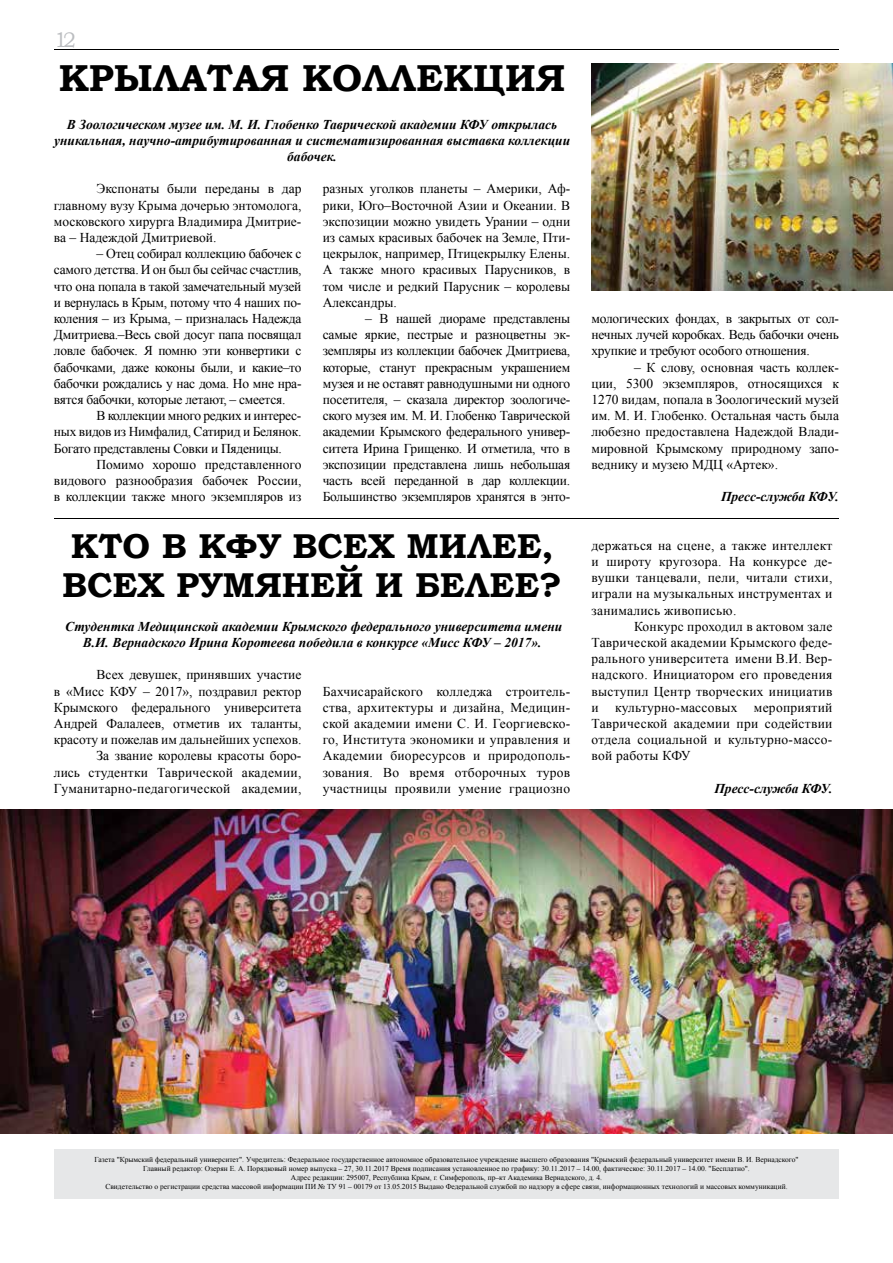
<style>
.page{position:relative;width:893px;height:1263px;background:#fff}
.page>*{position:absolute;margin:0;border:0;box-sizing:border-box;transform-origin:0 0}
.t1{font:700 37.5px "Bookman Old Style";color:#000}
.t2{font:700 34.5px/39px "Bookman Old Style";color:#000}
.t3{font:21px "Bookman Old Style";color:#bbbdc0}
.t4{font:13.5px/16.2px "Times New Roman";color:#000;text-align:justify}
.t5{font:italic 700 13.5px/16.2px "Times New Roman";color:#000;text-align:center}
.t6{font:7.5px/9px "Times New Roman";color:#000;text-align:center}
</style>
<div class="page">
<hr style="left:54px;top:49px;width:785px;height:1px;background:#000">
<div style="left:54px;top:1149px;width:785px;height:50px;background:#e6e7e8"></div>
<img style="left:591px;top:64px;width:302px;height:227px">
<img style="left:0;top:809px;width:893px;height:324px">
<hr style="left:54px;top:518px;width:785px;height:1px;background:#000">
<h3 class="t3" style="left:54px;top:26px;width:24px">12</h3>
<h1 class="t1" style="left:59px;top:51px;width:508px">КРЫЛАТАЯ КОЛЛЕКЦИЯ</h1>
<p class="t5" style="left:54px;top:116px;width:518px">В Зоологическом музее им. М. И. Глобенко Таврической академии КФУ открылась уникальная, научно-атрибутированная и систематизированная выставка коллекции бабочек.</p>
<p class="t4" style="left:54px;top:180px;width:249px;text-indent:43px">Экспонаты были переданы в дар главному вузу Крыма дочерью энтомолога, московского хирурга Владимира Дмитрие&shy;ва – Надеждой Дмитриевой.</p>
<p class="t4" style="left:54px;top:245px;width:249px;text-indent:43px">‒ Отец собирал коллекцию бабочек с самого детства. И он был бы сейчас счастлив, что она попала в такой замечательный музей и вернулась в Крым, потому что 4 наших по&shy;коления – из Крыма, ‒ призналась Надежда Дмитриева.‒Весь свой досуг папа посвящал ловле бабочек. Я помню эти конвертики с бабочками, даже коконы были, и какие‒то бабочки рождались у нас дома. Но мне нра&shy;вятся бабочки, которые летают, ‒ смеется.</p>
<p class="t4" style="left:54px;top:407px;width:249px;text-indent:43px">В коллекции много редких и интерес&shy;ных видов из Нимфалид, Сатирид и Белянок.<br>Богато представлены Совки и Пяденицы.</p>
<p class="t4" style="left:54px;top:456px;width:249px;text-indent:43px">Помимо хорошо представленного видового разнообразия бабочек России, в коллекции также много экземпляров из</p>
<p class="t4" style="left:323px;top:180px;width:249px">разных уголков планеты ‒ Америки, Аф&shy;рики, Юго‒Восточной Азии и Океании. В экспозиции можно увидеть Урании – одни из самых красивых бабочек на Земле, Пти&shy;цекрылок, например, Птицекрылку Елены.<br>А также много красивых Парусников, в том числе и редкий Парусник – королевы Александры.</p>
<p class="t4" style="left:323px;top:310px;width:249px;text-indent:43px">‒ В нашей диораме представлены самые яркие, пестрые и разноцветны эк&shy;земпляры из коллекции бабочек Дмитриева, которые, станут прекрасным украшением музея и не оставят равнодушными ни одного посетителя, ‒ сказала директор зоологиче&shy;ского музея им. М. И. Глобенко Таврической академии Крымского федерального универ&shy;ситета Ирина Грищенко. И отметила, что в экспозиции представлена лишь небольшая часть всей переданной в дар коллекции.<br>Большинство экземпляров хранятся в энто-</p>
<h2 class="t2" style="left:62px;top:527px;width:501px">КТО В КФУ ВСЕХ МИЛЕЕ,<br>ВСЕХ РУМЯНЕЙ И БЕЛЕЕ?</h2>
<p class="t5" style="left:65px;top:618px;width:499px">Студентка Медицинской академии Крымского федерального университета имени<br>В.И. Вернадского Ирина Коротеева победила в конкурсе «Мисс КФУ – 2017».</p>
<p class="t4" style="left:323px;top:683px;width:249px">Бахчисарайского колледжа строитель&shy;ства, архитектуры и дизайна, Медицин&shy;ской академии имени С. И. Георгиевско&shy;го, Института экономики и управления и Академии биоресурсов и природополь&shy;зования. Во время отборочных туров участницы проявили умение грациозно</p>
<p class="t4" style="left:54px;top:666px;width:249px;text-align:right">Всех девушек, принявших участие<br>в «Мисс КФУ – 2017», поздравил ректор Крымского федерального университета Андрей Фалалеев, отметив их таланты, красоту и пожелав им дальнейших успехов.<br>За звание королевы красоты боро-<br>лись студентки Таврической академии, Гуманитарно-педагогической академии,</p>
<p class="t4" style="left:591px;top:310px;width:249px">мологических фондах, в закрытых от сол&shy;нечных лучей коробках. Ведь бабочки очень хрупкие и требуют особого отношения.</p>
<p class="t4" style="left:591px;top:359px;width:249px;text-indent:43px">‒ К слову, основная часть коллек&shy;ции, 5300 экземпляров, относящихся к 1270 видам, попала в Зоологический музей им. М. И. Глобенко. Остальная часть была любезно предоставлена Надеждой Влади&shy;мировной Крымскому природному запо&shy;веднику и музею МДЦ «Артек».</p>
<p class="t5" style="left:721px;top:488px;width:119px">Пресс-служба КФУ.</p>
<p class="t4" style="left:591px;top:537px;width:242px">держаться на сцене, а также интеллект и широту кругозора. На конкурсе де&shy;вушки танцевали, пели, читали стихи, играли на музыкальных инструментах и занимались живописью.</p>
<p class="t4" style="left:591px;top:618px;width:242px;text-indent:43px">Конкурс проходил в актовом зале Таврической академии Крымского феде&shy;рального университета имени В.И. Вер&shy;надского. Инициатором его проведения выступил Центр творческих инициатив и культурно-массовых мероприятий Таврической академии при содействии отдела социальной и культурно-массо&shy;вой работы КФУ</p>
<p class="t5" style="left:714px;top:780px;width:119px">Пресс-служба КФУ.</p>
<p class="t6" style="left:94px;top:1155px;width:706px">Газета "Крымский федеральный университет". Учредитель: Федеральное государственное автономное образовательное учреждение высшего образования "Крымский федеральный университет имени В. И. Вернадского" Главный редактор: Озерян Е. А. Порядковый номер выпуска ‒ 27, 30.11.2017 Время подписания установленное по графику: 30.11.2017 ‒ 14.00, фактическое: 30.11.2017 ‒ 14.00. "Бесплатно".<br>Адрес редакции: 295007, Республика Крым, г. Симферополь, пр‒кт Академика Вернадского, д. 4.<br>Свидетельство о регистрации средства массовой информации ПИ № ТУ 91 ‒ 00179 от 13.05.2015 Выдано Федеральной службой по надзору в сфере связи, информационных технологий и массовых коммуникаций.</p>
</div>
